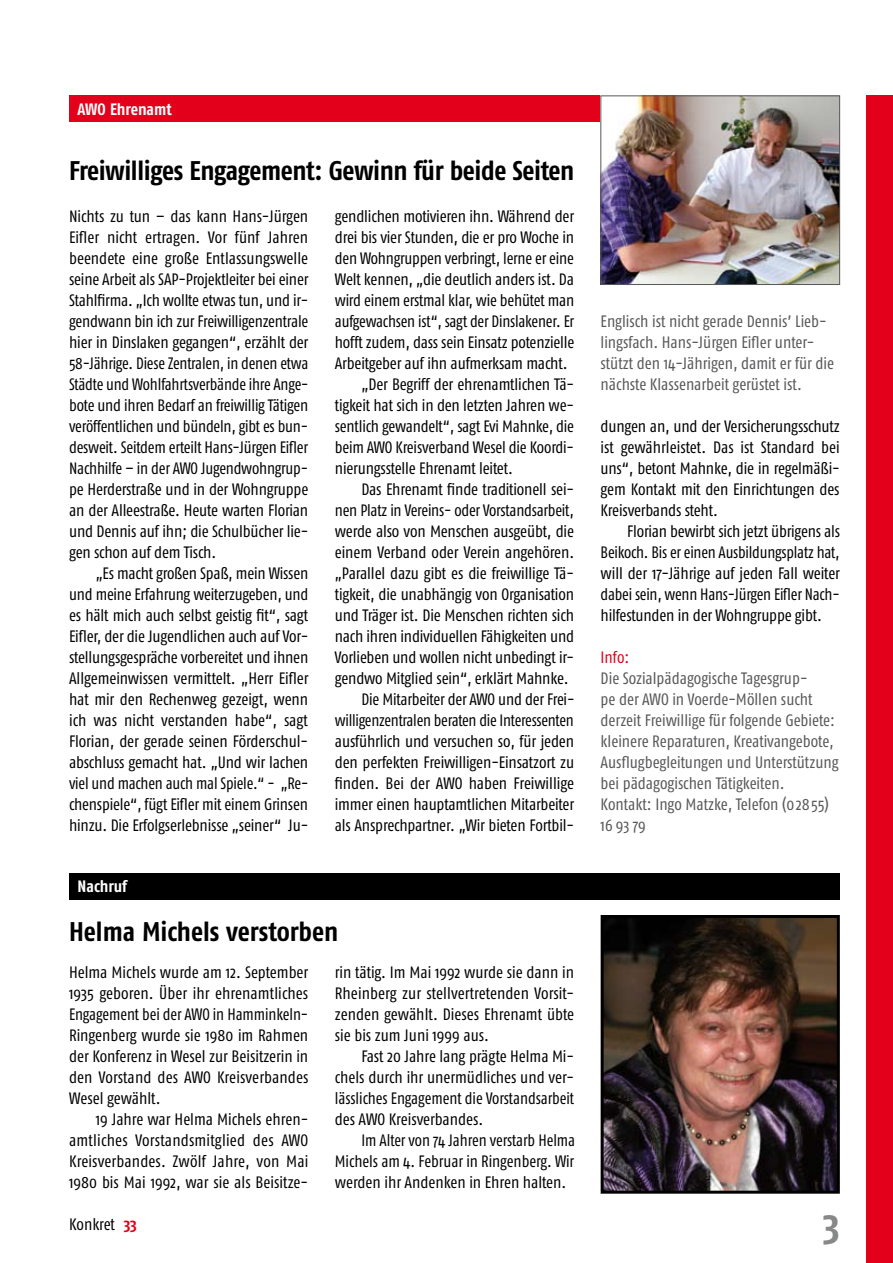
<style>
.page{position:relative;width:893px;height:1263px;background:#fff}
.page>*{position:absolute;margin:0;border:0;box-sizing:border-box;transform-origin:0 0}
.t1{font:700 42px "Fago Co";color:#87888a}
.t2{font:700 27px "Fago Co";letter-spacing:-.015em;color:#000}
.t3{font:16.5px/21px "Fago Co";letter-spacing:-.01em;color:#000;text-align:justify}
.t4{font:16.5px/21px "Fago Co";color:#58585a}
.t5{font:16.5px/21px "Fago Co";letter-spacing:-.01em;color:#000;text-align:justify;scale:.96 1}
.t6{font:700 16.5px "Fago Co";letter-spacing:-.005em;color:#fff}
.t7{font:16.5px "Fago Co";color:#e2001a}
.s1{font-weight:700;color:#e2001a}
</style>
<div class="page">
<div style="left:866px;top:96px;width:27px;height:1167px;background:#e2001a"></div>
<div style="left:69px;top:96px;width:532px;height:26px;background:#e2001a"></div>
<div style="left:69px;top:873px;width:771px;height:26px;background:#000"></div>
<img style="left:603px;top:98px;width:235px;height:185px">
<div style="left:601px;top:96px;width:239px;height:189px;border:1px solid #58585a"></div>
<img style="left:605px;top:919px;width:231px;height:271px">
<div style="left:601px;top:915px;width:239px;height:279px;border:3px solid #000"></div>
<p class="t6" style="left:78px;top:99px;width:96px">AWO Ehrenamt</p>
<h2 class="t2" style="left:69px;top:154px;width:507px">Freiwilliges Engagement: Gewinn für beide Seiten</h2>
<p class="t3" style="left:69px;top:205px;width:241px">Nichts zu tun – das kann Hans-Jürgen Eifler nicht ertragen. Vor fünf Jahren beendete eine große Entlassungswelle seine Arbeit als SAP-Projektleiter bei einer Stahlfirma. „Ich wollte etwas tun, und ir&shy;gendwann bin ich zur Freiwilligenzentrale hier in Dinslaken gegangen“, erzählt der 58-Jährige. Diese Zentralen, in denen etwa Städte und Wohlfahrtsverbände ihre Ange&shy;bote und ihren Bedarf an freiwillig Tätigen veröffentlichen und bündeln, gibt es bun&shy;desweit. Seitdem erteilt Hans-Jürgen Eifler Nachhilfe – in der AWO Jugendwohngrup&shy;pe Herderstraße und in der Wohngruppe an der Alleestraße. Heute warten Florian und Dennis auf ihn; die Schulbücher lie&shy;gen schon auf dem Tisch.</p>
<p class="t3" style="left:69px;top:562px;width:241px;text-indent:27px">„Es macht großen Spaß, mein Wissen und meine Erfahrung weiterzugeben, und es hält mich auch selbst geistig fit“, sagt Eifler, der die Jugendlichen auch auf Vor&shy;stellungsgespräche vorbereitet und ihnen Allgemeinwissen vermittelt. „Herr Eifler hat mir den Rechenweg gezeigt, wenn ich was nicht verstanden habe“, sagt Florian, der gerade seinen Förderschul&shy;abschluss gemacht hat. „Und wir lachen viel und machen auch mal Spiele.“ - „Re&shy;chenspiele“, fügt Eifler mit einem Grinsen hinzu. Die Erfolgserlebnisse „seiner“ Ju-</p>
<p class="t6" style="left:78px;top:876px;width:51px">Nachruf</p>
<p class="t3" style="left:335px;top:205px;width:241px">gendlichen motivieren ihn. Während der</p>
<p class="t3" style="left:335px;top:226px;width:241px">drei bis vier Stunden, die er pro Woche in</p>
<p class="t3" style="left:335px;top:247px;width:240px">den Wohngruppen verbringt, lerne er eine</p>
<p class="t3" style="left:335px;top:268px;width:241px">Welt kennen, „die deutlich anders ist. Da</p>
<p class="t3" style="left:335px;top:289px;width:241px">wird einem erstmal klar, wie behütet man</p>
<p class="t5" style="left:335px;top:310px;width:251px">aufgewachsen ist“, sagt der Dinslakener. Er</p>
<p class="t3" style="left:335px;top:331px;width:241px">hofft zudem, dass sein Einsatz potenzielle</p>
<p class="t3" style="left:335px;top:352px;width:234px">Arbeitgeber auf ihn aufmerksam macht.</p>
<p class="t3" style="left:361px;top:373px;width:214px">„Der Begriff der ehrenamtlichen Tä-</p>
<p class="t3" style="left:335px;top:394px;width:241px">tigkeit hat sich in den letzten Jahren we-</p>
<p class="t3" style="left:335px;top:415px;width:241px">sentlich gewandelt“, sagt Evi Mahnke, die</p>
<p class="t3" style="left:335px;top:436px;width:241px">beim AWO Kreisverband Wesel die Koordi-</p>
<p class="t3" style="left:335px;top:457px;width:180px">nierungsstelle Ehrenamt leitet.</p>
<p class="t3" style="left:361px;top:478px;width:214px">Das Ehrenamt finde traditionell sei-</p>
<p class="t3" style="left:335px;top:499px;width:240px">nen Platz in Vereins- oder Vorstandsarbeit,</p>
<p class="t3" style="left:335px;top:520px;width:241px">werde also von Menschen ausgeübt, die</p>
<p class="t3" style="left:335px;top:541px;width:241px">einem Verband oder Verein angehören.</p>
<p class="t3" style="left:335px;top:562px;width:241px">„Parallel dazu gibt es die freiwillige Tä-</p>
<p class="t3" style="left:335px;top:583px;width:241px">tigkeit, die unabhängig von Organisation</p>
<p class="t3" style="left:335px;top:604px;width:241px">und Träger ist. Die Menschen richten sich</p>
<p class="t3" style="left:335px;top:625px;width:241px">nach ihren individuellen Fähigkeiten und</p>
<p class="t3" style="left:335px;top:646px;width:241px">Vorlieben und wollen nicht unbedingt ir-</p>
<p class="t3" style="left:335px;top:667px;width:235px">gendwo Mitglied sein“, erklärt Mahnke.</p>
<p class="t3" style="left:361px;top:688px;width:215px">Die Mitarbeiter der AWO und der Frei-</p>
<p class="t5" style="left:335px;top:709px;width:250px">willigenzentralen beraten die Interessenten</p>
<p class="t3" style="left:335px;top:730px;width:241px">ausführlich und versuchen so, für jeden</p>
<p class="t3" style="left:335px;top:751px;width:241px">den perfekten Freiwilligen-Einsatzort zu</p>
<p class="t3" style="left:335px;top:772px;width:241px">finden. Bei der AWO haben Freiwillige</p>
<p class="t3" style="left:335px;top:793px;width:241px">immer einen hauptamtlichen Mitarbeiter</p>
<p class="t3" style="left:335px;top:814px;width:241px">als Ansprechpartner. „Wir bieten Fortbil-</p>
<h2 class="t2" style="left:69px;top:915px;width:271px">Helma Michels verstorben</h2>
<p class="t3" style="left:69px;top:961px;width:241px">Helma Michels wurde am 12. September 1935 geboren. Über ihr ehrenamtliches Engagement bei der AWO in Hamminkeln-Ringenberg wurde sie 1980 im Rahmen der Konferenz in Wesel zur Beisitzerin in den Vorstand des AWO Kreisverbandes Wesel gewählt.</p>
<p class="t3" style="left:69px;top:1108px;width:241px;text-indent:27px">19 Jahre war Helma Michels ehren&shy;amtliches Vorstandsmitglied des AWO Kreisverbandes. Zwölf Jahre, von Mai 1980 bis Mai 1992, war sie als Beisitze-</p>
<p class="t3" style="left:335px;top:961px;width:241px">rin tätig. Im Mai 1992 wurde sie dann in Rheinberg zur stellvertretenden Vorsit&shy;zenden gewählt. Dieses Ehrenamt übte sie bis zum Juni 1999 aus.</p>
<p class="t3" style="left:335px;top:1045px;width:241px;text-indent:27px">Fast 20 Jahre lang prägte Helma Mi&shy;chels durch ihr unermüdliches und ver&shy;lässliches Engagement die Vorstandsarbeit des AWO Kreisverbandes.</p>
<p class="t5" style="left:335px;top:1129px;width:252px;text-indent:27px">Im Alter von 74 Jahren verstarb Helma Michels am 4. Februar in Ringenberg. Wir werden ihr Andenken in Ehren halten.</p>
<p class="t3" style="left:69px;top:1213px;width:69px">Konkret <span class="s1">33</span></p>
<p class="t4" style="left:601px;top:310px;width:235px">Englisch ist nicht gerade Dennis’ Lieb&shy;lingsfach. Hans-Jürgen Eifler unter&shy;stützt den 14-Jährigen, damit er für die nächste Klassenarbeit gerüstet ist.</p>
<p class="t3" style="left:601px;top:415px;width:241px">dungen an, und der Versicherungsschutz ist gewährleistet. Das ist Standard bei uns“, betont Mahnke, die in regelmäßi&shy;gem Kontakt mit den Einrichtungen des Kreisverbands steht.</p>
<p class="t3" style="left:601px;top:520px;width:241px;text-indent:27px">Florian bewirbt sich jetzt übrigens als Beikoch. Bis er einen Ausbildungsplatz hat, will der 17-Jährige auf jeden Fall weiter dabei sein, wenn Hans-Jürgen Eifler Nach&shy;hilfestunden in der Wohngruppe gibt.</p>
<p class="t7" style="left:601px;top:648px;width:30px">Info:</p>
<p class="t4" style="left:601px;top:667px;width:240px">Die Sozialpädagogische Tagesgrup-<br>pe der AWO in Voerde-Möllen sucht derzeit Freiwillige für folgende Gebiete: kleinere Reparaturen, Kreativangebote, Ausflugbegleitungen und Unterstützung bei pädagogischen Tätigkeiten.<br>Kontakt: Ingo Matzke, Telefon (02855)<br>16 93 79</p>
<h1 class="t1" style="left:823px;top:1200px;width:19px">3</h1>
</div>
